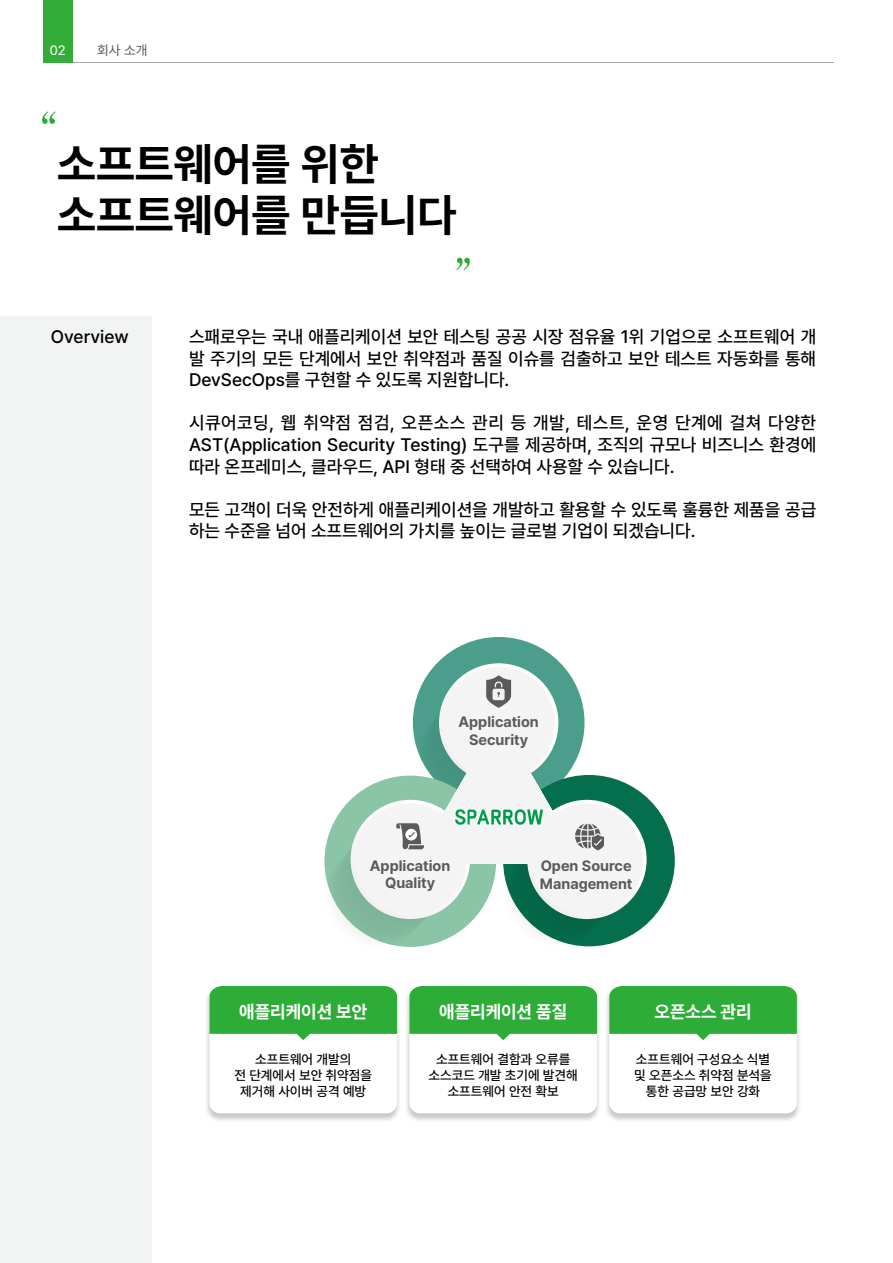
<style>
.page{position:relative;width:893px;height:1263px;background:#fff}
.page>*{position:absolute;margin:0;border:0;box-sizing:border-box;transform-origin:0 0}
.t1{font:500 52.5px "Adobe Myungjo Std";color:#29ad37}
.t2{font:700 45px/51px "Pretendard";color:#000}
.t3{font:500 18px/21.6px "Pretendard";color:#000;text-align:justify}
.t4{font:700 17.85px "Pretendard";color:#fff}
.t5{font:700 14.85px/17.9px "Pretendard";color:#5a595c;text-align:center}
.t6{font:13.5px "Pretendard";color:#595757}
.t7{font:13.5px "Pretendard";color:#fff}
.t8{font:500 13.35px/16px "Pretendard";color:#000;text-align:center}
</style>
<div class="page">
<div style="left:0;top:316px;width:152px;height:947px;background:#f2f3f3"></div>
<hr style="left:44px;top:62px;width:789px;height:1px;background:#aaa">
<div style="left:44px;top:0;width:29px;height:62px;background:#33ad37"></div>
<div style="left:413px;top:637px;width:171px;height:171px;background:#4a9e8b;border-radius:50%"></div>
<div style="left:503px;top:775px;width:172px;height:171px;background:#056e4d;border-radius:50%"></div>
<svg style="left:324px;top:775px;width:172px;height:172px;background:#88c0a4"></svg>
<img style="left:207px;top:994px;width:592px;height:127px">
<div style="left:209px;top:986px;width:188px;height:127px;background:#fff;border-radius:11px"></div>
<svg style="left:209px;top:986px;width:188px;height:54px;background:#45b64f"></svg>
<div style="left:409px;top:986px;width:188px;height:127px;background:#fff;border-radius:11px"></div>
<svg style="left:409px;top:986px;width:188px;height:54px;background:#45b64f"></svg>
<div style="left:609px;top:986px;width:188px;height:127px;background:#fff;border-radius:11px"></div>
<svg style="left:609px;top:986px;width:188px;height:54px;background:#45b64f"></svg>
<svg style="left:351px;top:663px;width:296px;height:256px"></svg>
<p class="t7" style="left:50px;top:41px;width:17px">02</p>
<h1 class="t1" style="left:7px;top:108px;width:54px">“</h1>
<p class="t6" style="left:97px;top:41px;width:52px">회사 소개</p>
<h2 class="t2" style="left:57px;top:137px;width:401px">소프트웨어를 위한 소프트웨어를 만듭니다</h2>
<p class="t3" style="left:51px;top:325px;width:79px">Overview</p>
<h1 class="t1" style="left:452px;top:254px;width:54px">”</h1>
<p class="t3" style="left:189px;top:325px;width:629px">스패로우는 국내 애플리케이션 보안 테스팅 공공 시장 점유율 1위 기업으로 소프트웨어 개 발 주기의 모든 단계에서 보안 취약점과 품질 이슈를 검출하고 보안 테스트 자동화를 통해 DevSecOps를 구현할 수 있도록 지원합니다.</p>
<p class="t3" style="left:189px;top:412px;width:629px">시큐어코딩, 웹 취약점 점검, 오픈소스 관리 등 개발, 테스트, 운영 단계에 걸쳐 다양한 AST(Application Security Testing) 도구를 제공하며, 조직의 규모나 비즈니스 환경에 따라 온프레미스, 클라우드, API 형태 중 선택하여 사용할 수 있습니다.</p>
<p class="t3" style="left:189px;top:498px;width:629px">모든 고객이 더욱 안전하게 애플리케이션을 개발하고 활용할 수 있도록 훌륭한 제품을 공급 하는 수준을 넘어 소프트웨어의 가치를 높이는 글로벌 기업이 되겠습니다.</p>
<p class="t5" style="left:458px;top:712px;width:82px">Application<br>Security</p>
<p class="t5" style="left:370px;top:856px;width:82px">Application<br>Quality</p>
<p class="t5" style="left:540px;top:856px;width:94px;text-align:left">Open Source<br>Management</p>
<p class="t4" style="left:239px;top:999px;width:129px">애플리케이션 보안</p>
<p class="t8" style="left:234px;top:1050px;width:139px">소프트웨어 개발의<br>전 단계에서 보안 취약점을 제거해 사이버 공격 예방</p>
<p class="t4" style="left:439px;top:999px;width:129px">애플리케이션 품질</p>
<p class="t8" style="left:429px;top:1050px;width:151px">소프트웨어 결함과 오류를 소스코드 개발 초기에 발견해 소프트웨어 안전 확보</p>
<p class="t4" style="left:655px;top:999px;width:99px">오픈소스 관리</p>
<p class="t8" style="left:634px;top:1050px;width:139px">소프트웨어 구성요소 식별 및 오픈소스 취약점 분석을 통한 공급망 보안 강화</p>
</div>
